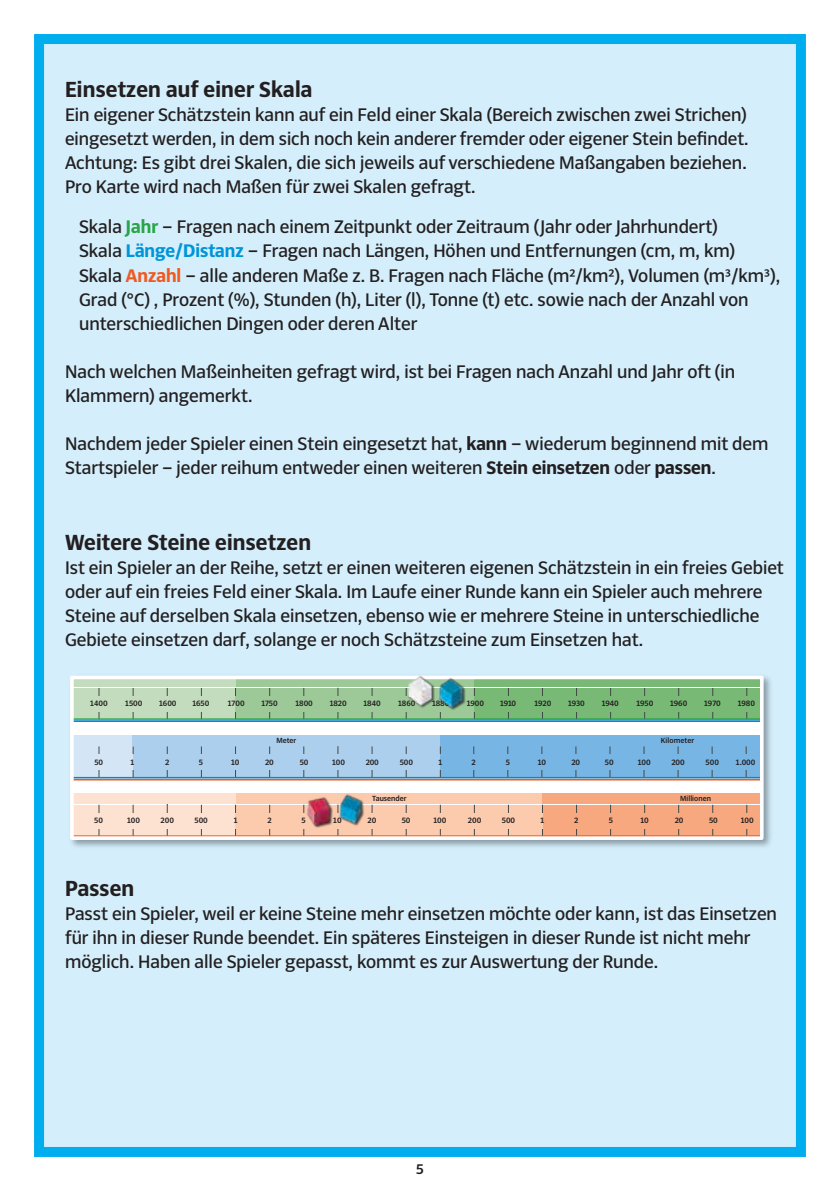
<style>
.page{position:relative;width:840px;height:1191px;background:#fff}
.page>*{position:absolute;margin:0;border:0;box-sizing:border-box;transform-origin:0 0}
.t1{font:700 24px "S Zo Sans";letter-spacing:.01em;color:#231f20}
.t2{font:20px/24px "S Zo Sans";color:#231f20}
.t3{font:500 16px "S Zo Sans";color:#231f20}
.t4{font:500 8.8px "S Zo Sans";color:#231f20}
.t5{font:500 8.2px "S Zo Sans";letter-spacing:.01em;color:#231f20}
.s1{font-weight:700;color:#29a449}
.s2{font-weight:700;color:#0095d9}
.s3{font-weight:700;color:#f15921}
.s4{font-weight:700}
</style>
<div class="page">
<div style="left:34px;top:34px;width:771px;height:1123px;background:#d4effb;border:10px solid #00aeef"></div>
<div style="left:68px;top:673px;width:705px;height:177px;background:#00010a;opacity:.36"></div>
<svg style="left:75px;top:680px;width:683px;height:155px;background:#beccc4"></svg>
<div style="left:70px;top:675px;width:693px;height:165px;border:4px solid #fff"></div>
<img style="left:400px;top:673px;width:116px;height:48px">
<img style="left:261px;top:786px;width:111px;height:49px">
<div style="left:71px;top:781px;width:69px;height:11px;background:#fff"></div>
<p class="t1" style="left:65px;top:77px;width:249px">Einsetzen auf einer Skala</p>
<p class="t2" style="left:65px;top:103px;width:684px;text-align:justify">Ein eigener Schätzstein kann auf ein Feld einer Skala (Bereich zwischen zwei Strichen) eingesetzt werden, in dem sich noch kein anderer fremder oder eigener Stein befindet.<br>Achtung: Es gibt drei Skalen, die sich jeweils auf verschiedene Maßangaben beziehen.<br>Pro Karte wird nach Maßen für zwei Skalen gefragt.</p>
<p class="t2" style="left:79px;top:215px;width:702px">Skala <span class="s1">Jahr</span> – Fragen nach einem Zeitpunkt oder Zeitraum (Jahr oder Jahrhundert)<br>Skala <span class="s2">Länge/Distanz</span> – Fragen nach Längen, Höhen und Entfernungen (cm, m, km)<br>Skala <span class="s3">Anzahl</span> – alle anderen Maße z. B. Fragen nach Fläche (m²/km²), Volumen (m³/km³), Grad (°C) , Prozent (%), Stunden (h), Liter (l), Tonne (t) etc. sowie nach der Anzahl von unterschiedlichen Dingen oder deren Alter</p>
<p class="t2" style="left:65px;top:359px;width:671px">Nach welchen Maßeinheiten gefragt wird, ist bei Fragen nach Anzahl und Jahr oft (in<br>Klammern) angemerkt.</p>
<p class="t2" style="left:65px;top:431px;width:704px">Nachdem jeder Spieler einen Stein eingesetzt hat, <span class="s4">kann</span> – wiederum beginnend mit dem<br>Startspieler – jeder reihum entweder einen weiteren <span class="s4">Stein einsetzen</span> oder <span class="s4">passen</span>.</p>
<p class="t1" style="left:65px;top:529px;width:247px">Weitere Steine einsetzen</p>
<p class="t2" style="left:65px;top:556px;width:720px">Ist ein Spieler an der Reihe, setzt er einen weiteren eigenen Schätzstein in ein freies Gebiet oder auf ein freies Feld einer Skala. Im Laufe einer Runde kann ein Spieler auch mehrere Steine auf derselben Skala einsetzen, ebenso wie er mehrere Steine in unterschiedliche Gebiete einsetzen darf, solange er noch Schätzsteine zum Einsetzen hat.</p>
<p class="t4" style="left:90px;top:699px;width:19px">1400</p>
<p class="t4" style="left:125px;top:699px;width:19px">1500</p>
<p class="t4" style="left:159px;top:699px;width:19px">1600</p>
<p class="t4" style="left:192px;top:699px;width:18px">1650</p>
<p class="t4" style="left:228px;top:699px;width:18px">1700</p>
<p class="t4" style="left:261px;top:699px;width:18px">1750</p>
<p class="t4" style="left:295px;top:699px;width:19px">1800</p>
<p class="t4" style="left:329px;top:699px;width:19px">1820</p>
<p class="t4" style="left:363px;top:699px;width:19px">1840</p>
<p class="t4" style="left:398px;top:699px;width:19px">1860</p>
<p class="t4" style="left:432px;top:699px;width:19px">1880</p>
<p class="t4" style="left:466px;top:699px;width:19px">1900</p>
<p class="t4" style="left:500px;top:699px;width:18px">1910</p>
<p class="t4" style="left:534px;top:699px;width:18px">1920</p>
<p class="t4" style="left:567px;top:699px;width:18px">1930</p>
<p class="t4" style="left:601px;top:699px;width:19px">1940</p>
<p class="t4" style="left:636px;top:699px;width:18px">1950</p>
<p class="t4" style="left:669px;top:699px;width:19px">1960</p>
<p class="t4" style="left:703px;top:699px;width:18px">1970</p>
<p class="t4" style="left:737px;top:699px;width:19px">1980</p>
<p class="t5" style="left:276px;top:736px;width:21px">Meter</p>
<p class="t5" style="left:660px;top:736px;width:35px">Kilometer</p>
<p class="t4" style="left:94px;top:757px;width:10px">50</p>
<p class="t4" style="left:130px;top:757px;width:5px">1</p>
<p class="t4" style="left:165px;top:757px;width:6px">2</p>
<p class="t4" style="left:198px;top:757px;width:6px">5</p>
<p class="t4" style="left:231px;top:757px;width:10px">10</p>
<p class="t4" style="left:265px;top:757px;width:10px">20</p>
<p class="t4" style="left:299px;top:757px;width:10px">50</p>
<p class="t4" style="left:332px;top:757px;width:14px">100</p>
<p class="t4" style="left:365px;top:757px;width:15px">200</p>
<p class="t4" style="left:399px;top:757px;width:15px">500</p>
<p class="t4" style="left:438px;top:757px;width:5px">1</p>
<p class="t4" style="left:471px;top:757px;width:6px">2</p>
<p class="t4" style="left:505px;top:757px;width:6px">5</p>
<p class="t4" style="left:537px;top:757px;width:10px">10</p>
<p class="t4" style="left:571px;top:757px;width:10px">20</p>
<p class="t4" style="left:604px;top:757px;width:10px">50</p>
<p class="t4" style="left:637px;top:757px;width:14px">100</p>
<p class="t4" style="left:671px;top:757px;width:15px">200</p>
<p class="t4" style="left:705px;top:757px;width:15px">500</p>
<p class="t4" style="left:735px;top:757px;width:21px">1.000</p>
<p class="t5" style="left:372px;top:794px;width:36px">Tausender</p>
<p class="t5" style="left:679px;top:794px;width:33px">Millionen</p>
<p class="t4" style="left:94px;top:816px;width:10px">50</p>
<p class="t4" style="left:127px;top:816px;width:14px">100</p>
<p class="t4" style="left:160px;top:816px;width:15px">200</p>
<p class="t4" style="left:194px;top:816px;width:15px">500</p>
<p class="t4" style="left:234px;top:816px;width:5px">1</p>
<p class="t4" style="left:267px;top:816px;width:6px">2</p>
<p class="t4" style="left:301px;top:816px;width:6px">5</p>
<p class="t4" style="left:333px;top:816px;width:10px">10</p>
<p class="t4" style="left:367px;top:816px;width:10px">20</p>
<p class="t4" style="left:401px;top:816px;width:10px">50</p>
<p class="t4" style="left:433px;top:816px;width:14px">100</p>
<p class="t4" style="left:467px;top:816px;width:15px">200</p>
<p class="t4" style="left:501px;top:816px;width:15px">500</p>
<p class="t4" style="left:540px;top:816px;width:5px">1</p>
<p class="t4" style="left:573px;top:816px;width:6px">2</p>
<p class="t4" style="left:608px;top:816px;width:6px">5</p>
<p class="t4" style="left:640px;top:816px;width:10px">10</p>
<p class="t4" style="left:674px;top:816px;width:10px">20</p>
<p class="t4" style="left:708px;top:816px;width:10px">50</p>
<p class="t4" style="left:740px;top:816px;width:14px">100</p>
<p class="t1" style="left:65px;top:875px;width:71px">Passen</p>
<p class="t2" style="left:65px;top:901px;width:713px">Passt ein Spieler, weil er keine Steine mehr einsetzen möchte oder kann, ist das Einsetzen für ihn in dieser Runde beendet. Ein späteres Einsteigen in dieser Runde ist nicht mehr möglich. Haben alle Spieler gepasst, kommt es zur Auswertung der Runde.</p>
<p class="t3" style="left:416px;top:1159px;width:9px">5</p>
</div>
